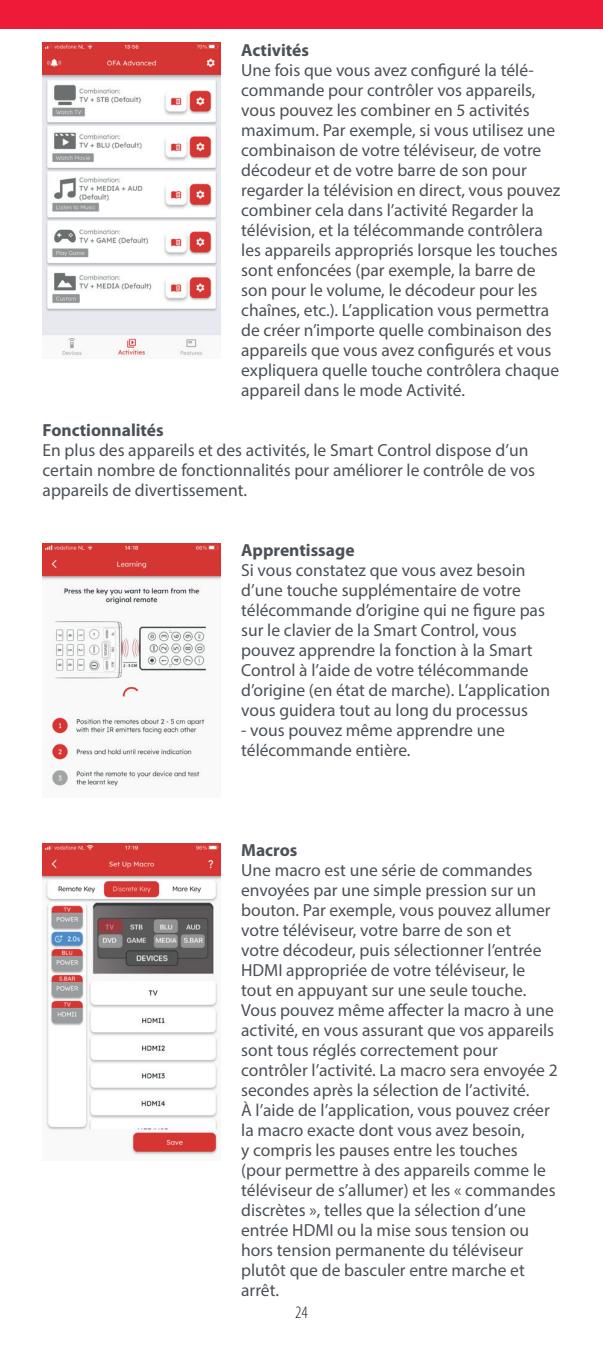
<style>
.page{position:relative;width:603px;height:1347px;background:#fff}
.page>*{position:absolute;margin:0;border:0;box-sizing:border-box;transform-origin:0 0}
.t1{font:17.5px/20px "Myriad Pro";color:#4b5157}
.t2{font:700 17.5px "Myriad Pro";color:#4b5157}
.t3{font:300 condensed 17.5px "Myriad Pro";color:#231f20}
</style>
<div class="page">
<div style="left:0;top:0;width:602px;height:28px;background:#ed1a38"></div>
<img style="left:43px;top:43px;width:177px;height:316px">
<img style="left:43px;top:544px;width:177px;height:245px">
<img style="left:43px;top:843px;width:177px;height:312px">
<p class="t2" style="left:241px;top:40px;width:69px">Activités</p>
<p class="t1" style="left:241px;top:60px;width:320px">Une fois que vous avez configuré la télé&shy;commande pour contrôler vos appareils, vous pouvez les combiner en 5 activités maximum. Par exemple, si vous utilisez une combinaison de votre téléviseur, de votre décodeur et de votre barre de son pour regarder la télévision en direct, vous pouvez combiner cela dans l’activité Regarder la télévision, et la télécommande contrôlera les appareils appropriés lorsque les touches sont enfoncées (par exemple, la barre de son pour le volume, le décodeur pour les chaînes, etc.). L’application vous permettra de créer n’importe quelle combinaison des appareils que vous avez configurés et vous expliquera quelle touche contrôlera chaque appareil dans le mode Activité.</p>
<p class="t2" style="left:43px;top:420px;width:123px">Fonctionnalités</p>
<p class="t1" style="left:43px;top:440px;width:493px">En plus des appareils et des activités, le Smart Control dispose d’un certain nombre de fonctionnalités pour améliorer le contrôle de vos appareils de divertissement.</p>
<p class="t2" style="left:241px;top:540px;width:115px">Apprentissage</p>
<p class="t1" style="left:241px;top:560px;width:310px">Si vous constatez que vous avez besoin d’une touche supplémentaire de votre télécommande d’origine qui ne figure pas sur le clavier de la Smart Control, vous pouvez apprendre la fonction à la Smart Control à l’aide de votre télécommande d’origine (en état de marche). L’application vous guidera tout au long du processus</p>
<p class="t1" style="left:241px;top:720px;width:265px">- vous pouvez même apprendre une télécommande entière.</p>
<p class="t2" style="left:241px;top:840px;width:58px">Macros</p>
<p class="t1" style="left:241px;top:860px;width:318px">Une macro est une série de commandes envoyées par une simple pression sur un bouton. Par exemple, vous pouvez allumer votre téléviseur, votre barre de son et<br>votre décodeur, puis sélectionner l’entrée HDMI appropriée de votre téléviseur, le tout en appuyant sur une seule touche.<br>Vous pouvez même affecter la macro à une activité, en vous assurant que vos appareils sont tous réglés correctement pour contrôler l’activité. La macro sera envoyée 2 secondes après la sélection de l’activité.<br>À l’aide de l’application, vous pouvez créer la macro exacte dont vous avez besoin,<br>y compris les pauses entre les touches (pour permettre à des appareils comme le téléviseur de s’allumer) et les « commandes discrètes », telles que la sélection d’une entrée HDMI ou la mise sous tension ou hors tension permanente du téléviseur plutôt que de basculer entre marche et arrêt.</p>
<p class="t3" style="left:295px;top:1302px;width:14px">24</p>
</div>
